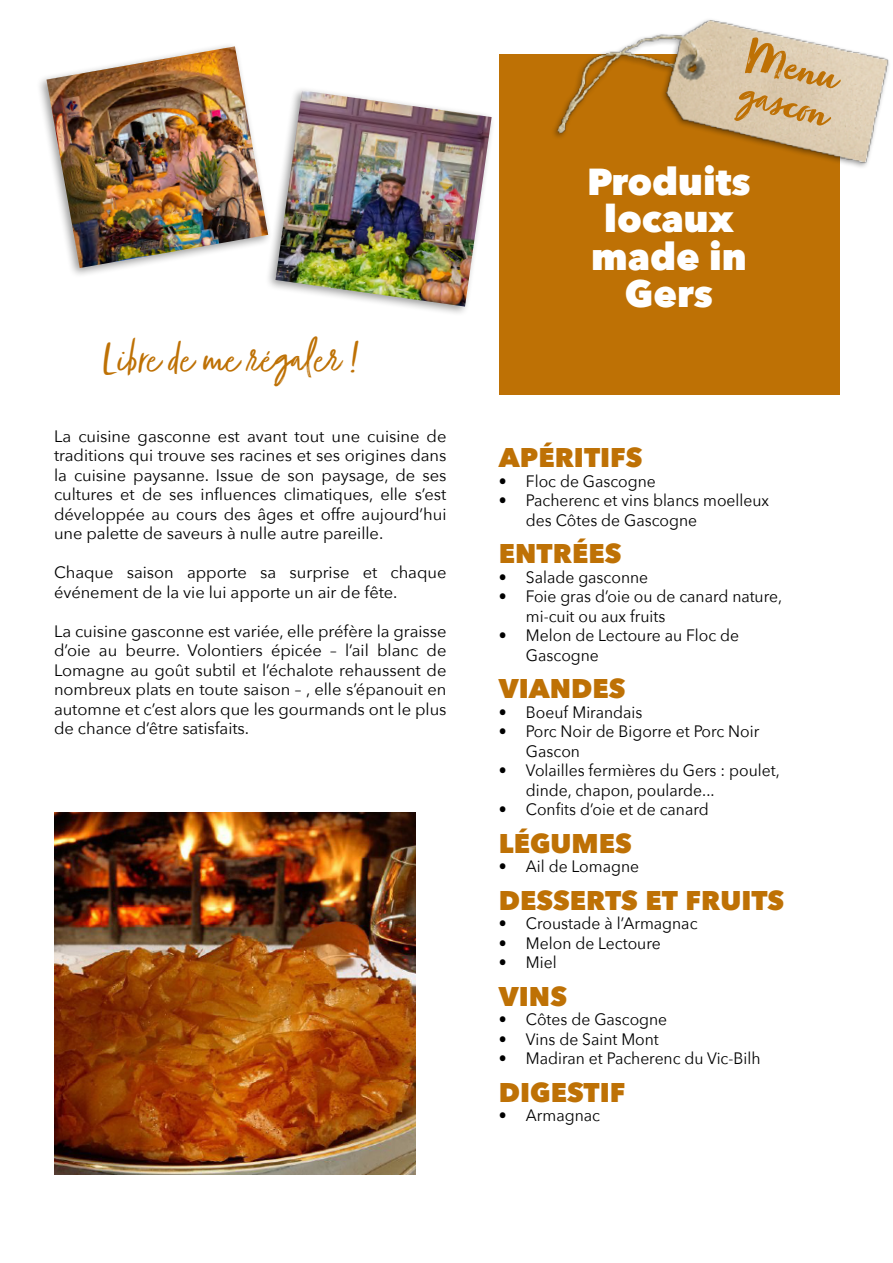
<style>
.page{position:relative;width:893px;height:1263px;background:#fff}
.page>*{position:absolute;margin:0;border:0;box-sizing:border-box;transform-origin:0 0}
.t1{font:46.5px "Zooja Light Pro";color:#be7105}
.t2{font:46.5px/37.5px "Zooja Pro";color:#be7105}
.t3{font:800 37.5px/37.5px "Avenir Next";color:#fff;text-align:center}
.t4{font:800 27px "Avenir Next";color:#be7105}
.t5{font:16.5px/19.5px "Avenir Next";color:#000;text-align:justify}
.t6{font:16.5px/19.5px "Avenir Next";color:#000;scale:.95 1}
</style>
<div class="page">
<img style="left:54px;top:813px;width:361px;height:361px">
<div style="left:499px;top:54px;width:340px;height:340px;background:#be7105"></div>
<img style="left:554px;top:19px;width:335px;height:159px">
<div style="left:264px;top:86px;width:232px;height:231px;background:#000;opacity:.4"></div>
<img style="left:275px;top:90px;width:217px;height:217px">
<div style="left:35px;top:42px;width:237px;height:236px;background:#000;opacity:.4"></div>
<img style="left:46px;top:46px;width:222px;height:222px">
<h1 class="t1" style="left:101px;top:333px;width:259px">Libre de me régaler !</h1>
<p class="t5" style="left:54px;top:426px;width:394px">La cuisine gasconne est avant tout une cuisine de traditions qui trouve ses racines et ses origines dans la cuisine paysanne. Issue de son paysage, de ses cultures et de ses influences climatiques, elle s’est développée au cours des âges et offre aujourd’hui une palette de saveurs à nulle autre pareille.</p>
<p class="t5" style="left:54px;top:562px;width:394px">Chaque saison apporte sa surprise et chaque événement de la vie lui apporte un air de fête.</p>
<p class="t5" style="left:54px;top:621px;width:394px">La cuisine gasconne est variée, elle préfère la graisse d’oie au beurre. Volontiers épicée – l’ail blanc de Lomagne au goût subtil et l’échalote rehaussent de nombreux plats en toute saison – , elle s’épanouit en automne et c’est alors que les gourmands ont le plus de chance d’être satisfaits.</p>
<h1 class="t2" style="left:750px;top:43px;width:93px;rotate:14deg">Menu gascon</h1>
<h2 class="t3" style="left:587px;top:162px;width:165px">Produits locaux made in<br>Gers</h2>
<h3 class="t4" style="left:499px;top:441px;width:145px">APÉRITIFS</h3>
<p class="t6" style="left:499px;top:470px;width:167px">• Floc de Gascogne</p>
<p class="t6" style="left:526px;top:490px;width:257px;text-indent:-27px">• Pacherenc et vins blancs moelleux des Côtes de Gascogne</p>
<h3 class="t4" style="left:499px;top:537px;width:124px">ENTRÉES</h3>
<p class="t6" style="left:499px;top:566px;width:159px">• Salade gasconne</p>
<p class="t6" style="left:526px;top:586px;width:271px;text-indent:-27px">• Foie gras d’oie ou de canard nature, mi-cuit ou aux fruits</p>
<p class="t6" style="left:526px;top:625px;width:226px;text-indent:-27px">• Melon de Lectoure au Floc de<br>Gascogne</p>
<h3 class="t4" style="left:499px;top:672px;width:128px">VIANDES</h3>
<p class="t6" style="left:499px;top:701px;width:153px">• Boeuf Mirandais</p>
<p class="t6" style="left:526px;top:721px;width:247px;text-indent:-27px">• Porc Noir de Bigorre et Porc Noir<br>Gascon</p>
<p class="t6" style="left:526px;top:760px;width:269px;text-indent:-27px">• Volailles fermières du Gers : poulet, dinde, chapon, poularde...</p>
<p class="t6" style="left:499px;top:799px;width:222px">• Confits d’oie et de canard</p>
<h3 class="t4" style="left:499px;top:826px;width:134px">LÉGUMES</h3>
<p class="t6" style="left:499px;top:856px;width:149px">• Ail de Lomagne</p>
<h3 class="t4" style="left:499px;top:883px;width:287px">DESSERTS ET FRUITS</h3>
<p class="t6" style="left:499px;top:913px;width:210px">• Croustade à l’Armagnac</p>
<p class="t6" style="left:499px;top:932px;width:172px">• Melon de Lectoure</p>
<p class="t6" style="left:499px;top:952px;width:62px">• Miel</p>
<h3 class="t4" style="left:499px;top:979px;width:70px">VINS</h3>
<p class="t6" style="left:499px;top:1009px;width:179px">• Côtes de Gascogne</p>
<p class="t6" style="left:499px;top:1028px;width:170px">• Vins de Saint Mont</p>
<p class="t6" style="left:499px;top:1048px;width:277px">• Madiran et Pacherenc du Vic-Bilh</p>
<h3 class="t4" style="left:499px;top:1075px;width:128px">DIGESTIF</h3>
<p class="t6" style="left:499px;top:1105px;width:108px">• Armagnac</p>
</div>
